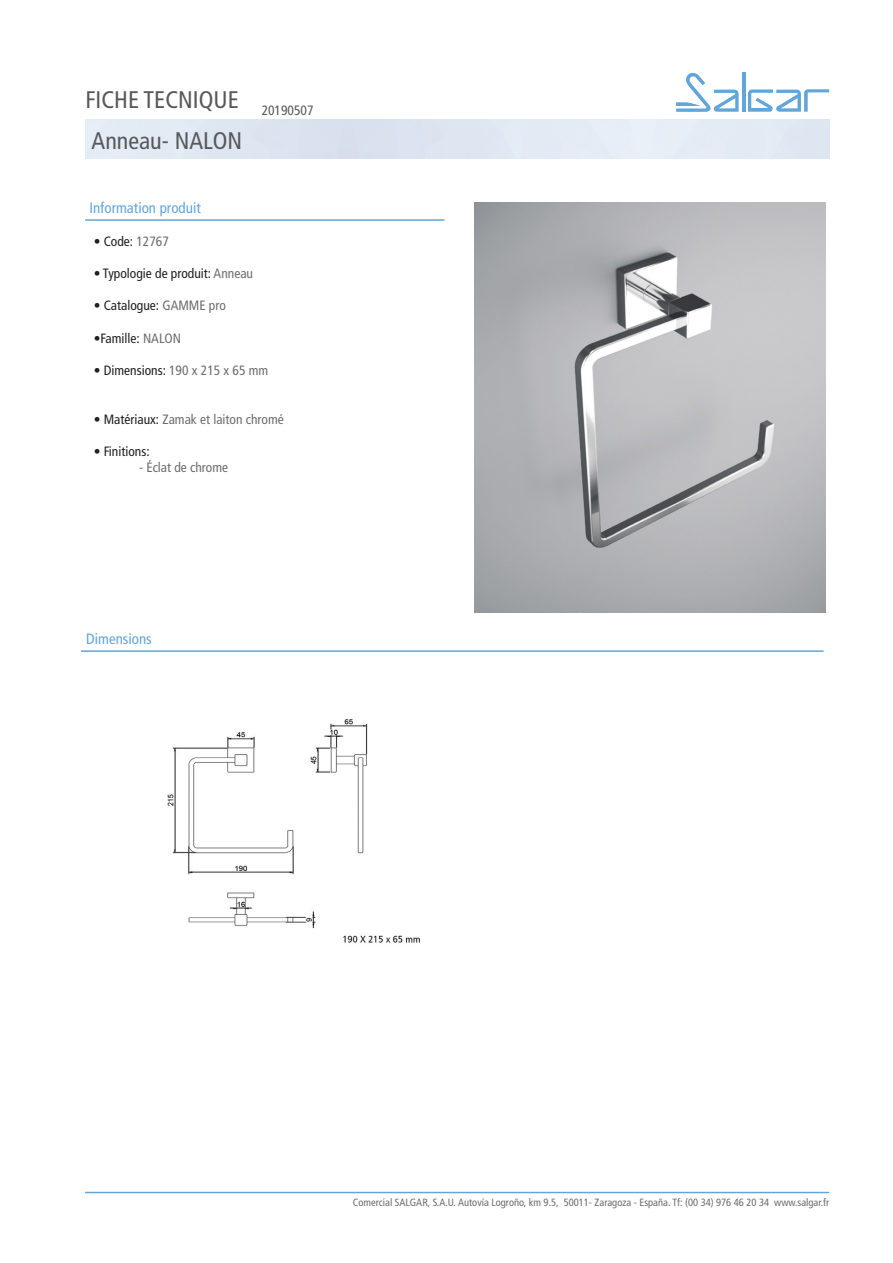
<style>
.page{position:relative;width:893px;height:1263px;background:#fff}
.page>*{position:absolute;margin:0;border:0;box-sizing:border-box;transform-origin:0 0}
.t1{font:condensed 24px "Frutiger LT";color:#57585a}
.t2{font:condensed 15px "Frutiger LT";color:#62a5d9}
.t3{font:condensed 13.5px "Frutiger LT";color:#231f20}
.t4{font:condensed 13.5px "Frutiger LT";color:#6c6d70}
.t5{font:condensed 13.5px "Frutiger LT";color:#57585a}
.t6{font:condensed 10.5px "Frutiger LT";color:#6c6d70}
.s1{color:#6c6d70}
.s2{color:#231f20}
</style>
<div class="page">
<hr style="left:742px;top:72px;width:3px;height:40px;background:#62a5d9">
<svg style="left:676px;top:72px;width:63px;height:40px"></svg>
<svg style="left:748px;top:89px;width:81px;height:23px"></svg>
<hr style="left:85px;top:1192px;width:744px;height:1px;background:#62a5d9">
<hr style="left:85px;top:219px;width:359px;height:2px;background:#62a5d9">
<hr style="left:81px;top:650px;width:743px;height:2px;background:#62a5d9">
<img style="left:474px;top:202px;width:351px;height:410px">
<img style="left:167px;top:719px;width:253px;height:224px">
<p class="t1" style="left:85px;top:86px;width:155px">FICHE TECNIQUE</p>
<p class="t1" style="left:92px;top:126px;width:152px">Anneau- NALON</p>
<p class="t2" style="left:89px;top:199px;width:113px">Information produit</p>
<p class="t5" style="left:262px;top:103px;width:53px">20190507</p>
<p class="t3" style="left:94px;top:233px;width:77px">• Code: <span class="s1">12767</span></p>
<p class="t3" style="left:94px;top:265px;width:161px">• Typologie de produit: <span class="s1">Anneau</span></p>
<p class="t3" style="left:94px;top:298px;width:134px">• Catalogue: <span class="s1">GAMME pro</span></p>
<p class="t3" style="left:94px;top:330px;width:89px">•Famille: <span class="s1">NALON</span></p>
<p class="t3" style="left:94px;top:363px;width:176px">• Dimensions: <span class="s1">190 x 215 x 65 mm</span></p>
<p class="t4" style="left:94px;top:411px;width:192px"><span class="s2">• Matériaux:</span> Zamak et laiton chromé</p>
<p class="t3" style="left:94px;top:444px;width:57px">• Finitions:</p>
<p class="t4" style="left:139px;top:460px;width:90px">- Éclat de chrome</p>
<p class="t2" style="left:86px;top:630px;width:67px">Dimensions</p>
<p class="t6" style="left:353px;top:1196px;width:478px">Comercial SALGAR, S.A.U. Autovía Logroño, km 9.5, 50011- Zaragoza - España. Tf: (00 34) 976 46 20 34 www.salgar.fr</p>
</div>
